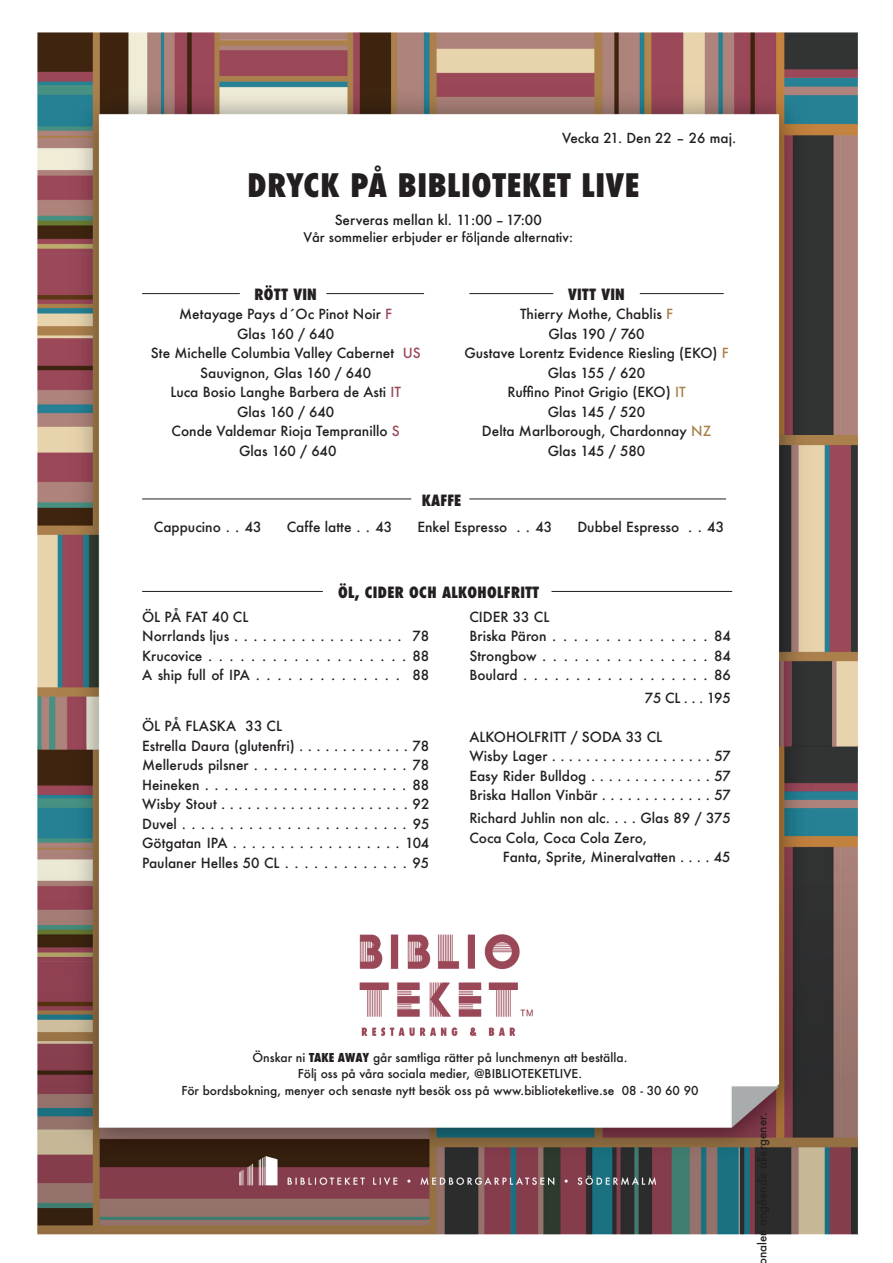
<style>
.page{position:relative;width:893px;height:1263px;background:#fff}
.page>*{position:absolute;margin:0;border:0;box-sizing:border-box;transform-origin:0 0}
.t1{font:800 condensed 31.5px "Futura";letter-spacing:.02em;color:#231f20}
.t2{font:800 condensed 15.15px "Futura";letter-spacing:.025em;color:#231f20}
.t3{font:500 13.65px/19.5px "Futura";color:#231f20}
.t4{font:500 13.5px "Futura";color:#231f20}
.t5{font:500 12.9px "Futura";color:#231f20}
.t6{font:500 12px/16.5px "Futura";color:#231f20;text-align:center}
.t7{font:500 11.55px "Futura";color:#231f20}
.s1{color:#9a4858}
.s2{color:#ab804c}
.s3{font-weight:800;font-stretch:condensed}
</style>
<div class="page">
<img style="left:37px;top:32px;width:821px;height:1203px">
<img style="left:340px;top:905px;width:211px;height:144px">
<hr style="left:142px;top:293px;width:98px;height:1px;background:#231f20">
<hr style="left:469px;top:293px;width:84px;height:1px;background:#231f20">
<hr style="left:326px;top:293px;width:98px;height:1px;background:#231f20">
<hr style="left:142px;top:499px;width:269px;height:1px;background:#231f20">
<hr style="left:142px;top:591px;width:181px;height:1px;background:#231f20">
<hr style="left:551px;top:591px;width:181px;height:1px;background:#231f20">
<hr style="left:469px;top:499px;width:257px;height:1px;background:#231f20">
<hr style="left:640px;top:293px;width:84px;height:1px;background:#231f20">
<p class="t4" style="left:562px;top:129px;width:176px">Vecka 21. Den 22 – 26 maj.</p>
<h1 class="t1" style="left:248px;top:164px;width:393px">DRYCK PÅ BIBLIOTEKET LIVE</h1>
<p class="t3" style="left:335px;top:210px;width:209px">Serveras mellan kl. 11:00 – 17:00</p>
<p class="t5" style="left:303px;top:228px;width:271px">Vår sommelier erbjuder er följande alternativ:</p>
<p class="t2" style="left:255px;top:284px;width:64px">RÖTT VIN</p>
<p class="t3" style="left:151px;top:304px;width:272px;text-align:center">Metayage Pays d´Oc Pinot Noir <span class="s1">F<br></span>Glas 160 / 640<br>Ste Michelle Columbia Valley Cabernet <span class="s1">US<br></span>Sauvignon, Glas 160 / 640<br>Luca Bosio Langhe Barbera de Asti <span class="s1">IT<br></span>Glas 160 / 640<br>Conde Valdemar Rioja Tempranillo <span class="s1">S<br></span>Glas 160 / 640</p>
<p class="t2" style="left:568px;top:284px;width:58px">VITT VIN</p>
<p class="t3" style="left:464px;top:304px;width:266px;text-align:center">Thierry Mothe, Chablis <span class="s2">F<br></span>Glas 190 / 760<br>Gustave Lorentz Evidence Riesling (EKO) <span class="s2">F<br></span>Glas 155 / 620<br>Ruffino Pinot Grigio (EKO) <span class="s2">IT<br></span>Glas 145 / 520<br>Delta Marlborough, Chardonnay <span class="s2">NZ<br></span>Glas 145 / 580</p>
<p class="t2" style="left:422px;top:490px;width:41px">KAFFE</p>
<p class="t3" style="left:154px;top:517px;width:109px">Cappucino . . 43</p>
<p class="t3" style="left:287px;top:517px;width:107px">Caffe latte . . 43</p>
<p class="t3" style="left:417px;top:517px;width:136px">Enkel Espresso . . 43</p>
<p class="t3" style="left:577px;top:517px;width:148px">Dubbel Espresso . . 43</p>
<p class="t2" style="left:338px;top:582px;width:202px">ÖL, CIDER OCH ALKOHOLFRITT</p>
<p class="t3" style="left:142px;top:607px;width:289px">ÖL PÅ FAT 40 CL<br>Norrlands ljus . . . . . . . . . . . . . . . . . . 78<br>Krucovice . . . . . . . . . . . . . . . . . . . 88<br>A ship full of IPA . . . . . . . . . . . . . . 88</p>
<p class="t3" style="left:142px;top:716px;width:289px">ÖL PÅ FLASKA 33 CL<br>Estrella Daura (glutenfri) . . . . . . . . . . . . . 78<br>Melleruds pilsner . . . . . . . . . . . . . . . . 78<br>Heineken . . . . . . . . . . . . . . . . . . . . . 88<br>Wisby Stout . . . . . . . . . . . . . . . . . . . . . . 92<br>Duvel . . . . . . . . . . . . . . . . . . . . . . . . 95<br>Götgatan IPA . . . . . . . . . . . . . . . . . . 104<br>Paulaner Helles 50 CL . . . . . . . . . . . . . 95</p>
<p class="t3" style="left:469px;top:606px;width:263px">CIDER 33 CL<br>Briska Päron . . . . . . . . . . . . . . . 84<br>Strongbow . . . . . . . . . . . . . . . . 84<br>Boulard . . . . . . . . . . . . . . . . . . 86</p>
<p class="t3" style="left:645px;top:688px;width:87px">75 CL . . . 195</p>
<p class="t3" style="left:469px;top:726px;width:263px">ALKOHOLFRITT / SODA 33 CL<br>Wisby Lager . . . . . . . . . . . . . . . . . . . 57<br>Easy Rider Bulldog . . . . . . . . . . . . . . 57<br>Briska Hallon Vinbär . . . . . . . . . . . . . 57</p>
<p class="t3" style="left:469px;top:808px;width:263px">Richard Juhlin non alc. . . . Glas 89 / 375<br>Coca Cola, Coca Cola Zero,</p>
<p class="t3" style="left:503px;top:847px;width:229px">Fanta, Sprite, Mineralvatten . . . . 45</p>
<p class="t6" style="left:181px;top:1049px;width:519px">Önskar ni <span class="s3">TAKE AWAY</span> går samtliga rätter på lunchmenyn att beställa.<br>Följ oss på våra sociala medier, @BIBLIOTEKETLIVE.<br>För bordsbokning, menyer och senaste nytt besök oss på www.biblioteketlive.se 08 - 30 60 90</p>
<p class="t7" style="left:754px;top:1265px;width:154px;rotate:-90deg">onalen angående allergener.</p>
</div>
